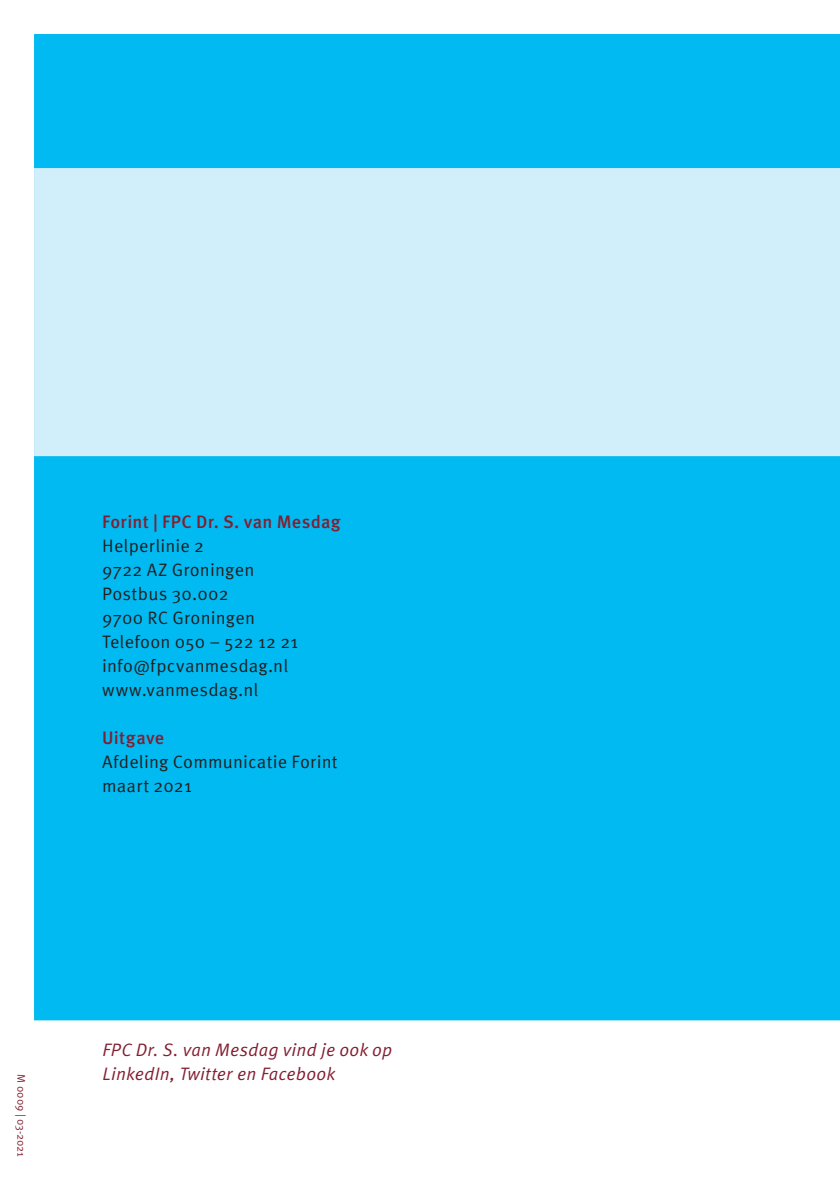
<style>
.page{position:relative;width:840px;height:1191px;background:#fff}
.page>*{position:absolute;margin:0;border:0;box-sizing:border-box;transform-origin:0 0}
.t1{font:18px/24px "Meta OT";letter-spacing:.01em;color:#231f20}
.t2{font:italic 18px/24px "Meta OT";letter-spacing:.01em;color:#831e31}
.t3{font:500 18px "Meta OT";letter-spacing:.015em;color:#831e31}
.t4{font:11px "Meta OT";letter-spacing:-.01em;color:#831e31}
</style>
<div class="page">
<div style="left:34px;top:34px;width:805px;height:986px;background:#00baf1"></div>
<svg style="left:34px;top:168px;width:805px;height:331px;background:#b5e7f9"></svg>
<p class="t3" style="left:102px;top:511px;width:240px">Forint | FPC Dr. S. van Mesdag</p>
<p class="t1" style="left:102px;top:534px;width:198px">Helperlinie 2<br>9722 AZ Groningen<br>Postbus 30.002<br>9700 RC Groningen<br>Telefoon 050 – 522 12 21 info@fpcvanmesdag.nl www.vanmesdag.nl</p>
<p class="t3" style="left:102px;top:727px;width:64px">Uitgave</p>
<p class="t1" style="left:102px;top:750px;width:237px">Afdeling Communicatie Forint maart 2021</p>
<p class="t4" style="left:28px;top:1074px;width:84px;rotate:90deg">M 0009 | 03-2021</p>
<p class="t2" style="left:102px;top:1038px;width:291px">FPC Dr. S. van Mesdag vind je ook op<br>LinkedIn, Twitter en Facebook</p>
</div>
